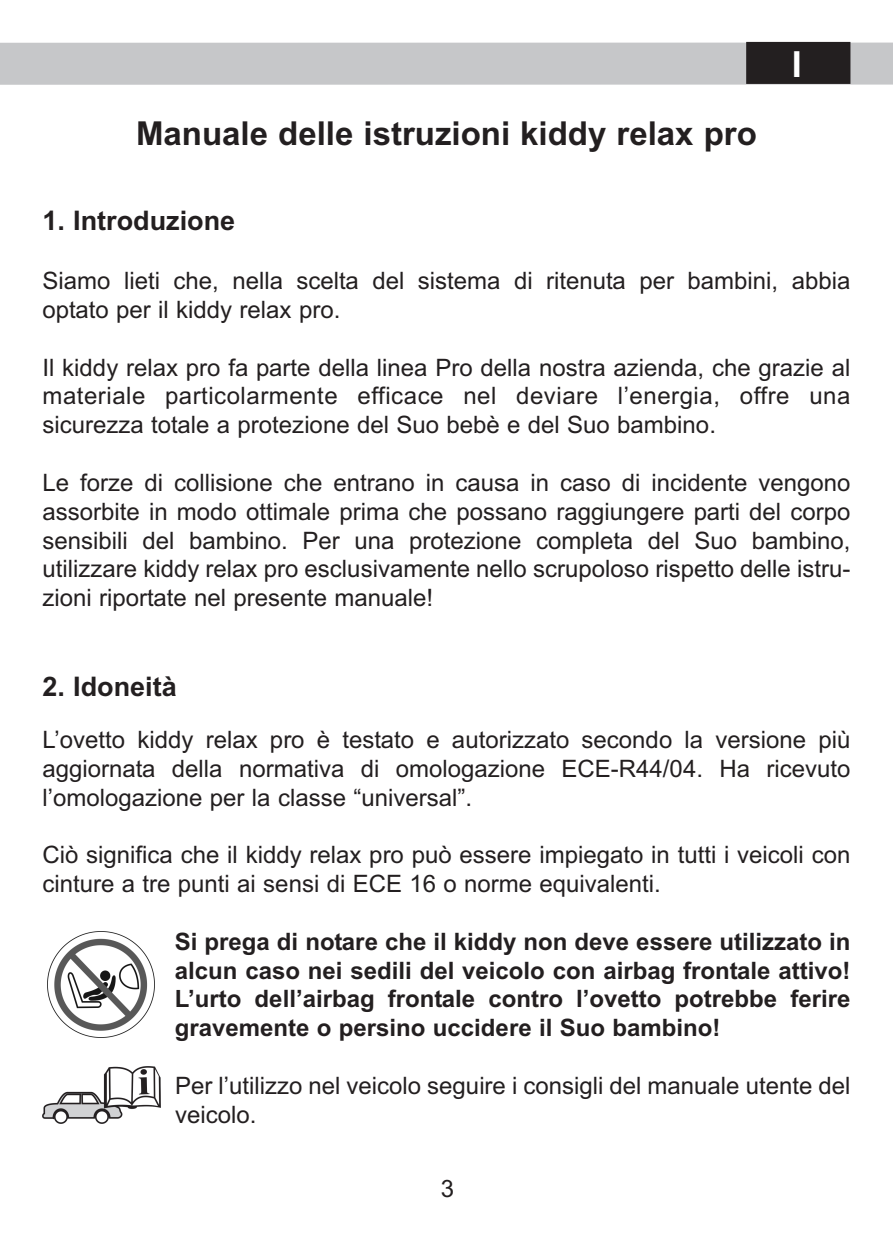
<style>
.page{position:relative;width:893px;height:1259px;background:#fff}
.page>*{position:absolute;margin:0;border:0;box-sizing:border-box;transform-origin:0 0}
.t1{font:700 36px "Arial";color:#fff}
.t2{font:700 33px "Arial";color:#231f20}
.t3{font:700 27px "Arial";color:#231f20}
.t4{font:24px/28.8px "Arial";color:#231f20}
.t5{font:700 24px/28.8px "Arial";color:#231f20;text-align:justify}
</style>
<div class="page">
<div style="left:0;top:43px;width:893px;height:42px;background:#c6c7c9"></div>
<div style="left:746px;top:42px;width:104px;height:42px;background:#231f20"></div>
<img style="left:48px;top:931px;width:106px;height:107px">
<img style="left:43px;top:1067px;width:117px;height:56px">
<h2 class="t2" style="left:136px;top:115px;width:622px">Manuale delle istruzioni kiddy relax pro</h2>
<p class="t3" style="left:43px;top:205px;width:194px">1. Introduzione</p>
<h1 class="t1" style="left:792px;top:43px;width:12px">I</h1>
<p class="t4" style="left:43px;top:266px;width:809px">Siamo lieti che, nella scelta del sistema di ritenuta per bambini, abbia optato per il kiddy relax pro.</p>
<p class="t4" style="left:43px;top:353px;width:809px;text-align:justify">Il kiddy relax pro fa parte della linea Pro della nostra azienda, che grazie al materiale particolarmente efficace nel deviare l’energia, offre una sicurezza totale a protezione del Suo bebè e del Suo bambino.</p>
<p class="t4" style="left:43px;top:468px;width:809px;text-align:justify">Le forze di collisione che entrano in causa in caso di incidente vengono assorbite in modo ottimale prima che possano raggiungere parti del corpo sensibili del bambino. Per una protezione completa del Suo bambino, utilizzare kiddy relax pro esclusivamente nello scrupoloso rispetto delle istru&shy;zioni riportate nel presente manuale!</p>
<p class="t3" style="left:43px;top:671px;width:136px">2. Idoneità</p>
<p class="t4" style="left:43px;top:725px;width:809px;text-align:justify">L’ovetto kiddy relax pro è testato e autorizzato secondo la versione più aggiornata della normativa di omologazione ECE-R44/04. Ha ricevuto l’omologazione per la classe “universal”.</p>
<p class="t4" style="left:43px;top:840px;width:809px">Ciò significa che il kiddy relax pro può essere impiegato in tutti i veicoli con cinture a tre punti ai sensi di ECE 16 o norme equivalenti.</p>
<p class="t5" style="left:175px;top:927px;width:677px">Si prega di notare che il kiddy non deve essere utilizzato in alcun caso nei sedili del veicolo con airbag frontale attivo!<br>L’urto dell’airbag frontale contro l’ovetto potrebbe ferire gravemente o persino uccidere il Suo bambino!</p>
<p class="t4" style="left:175px;top:1071px;width:677px">Per l’utilizzo nel veicolo seguire i consigli del manuale utente del veicolo.</p>
<p class="t4" style="left:441px;top:1174px;width:15px">3</p>
</div>
